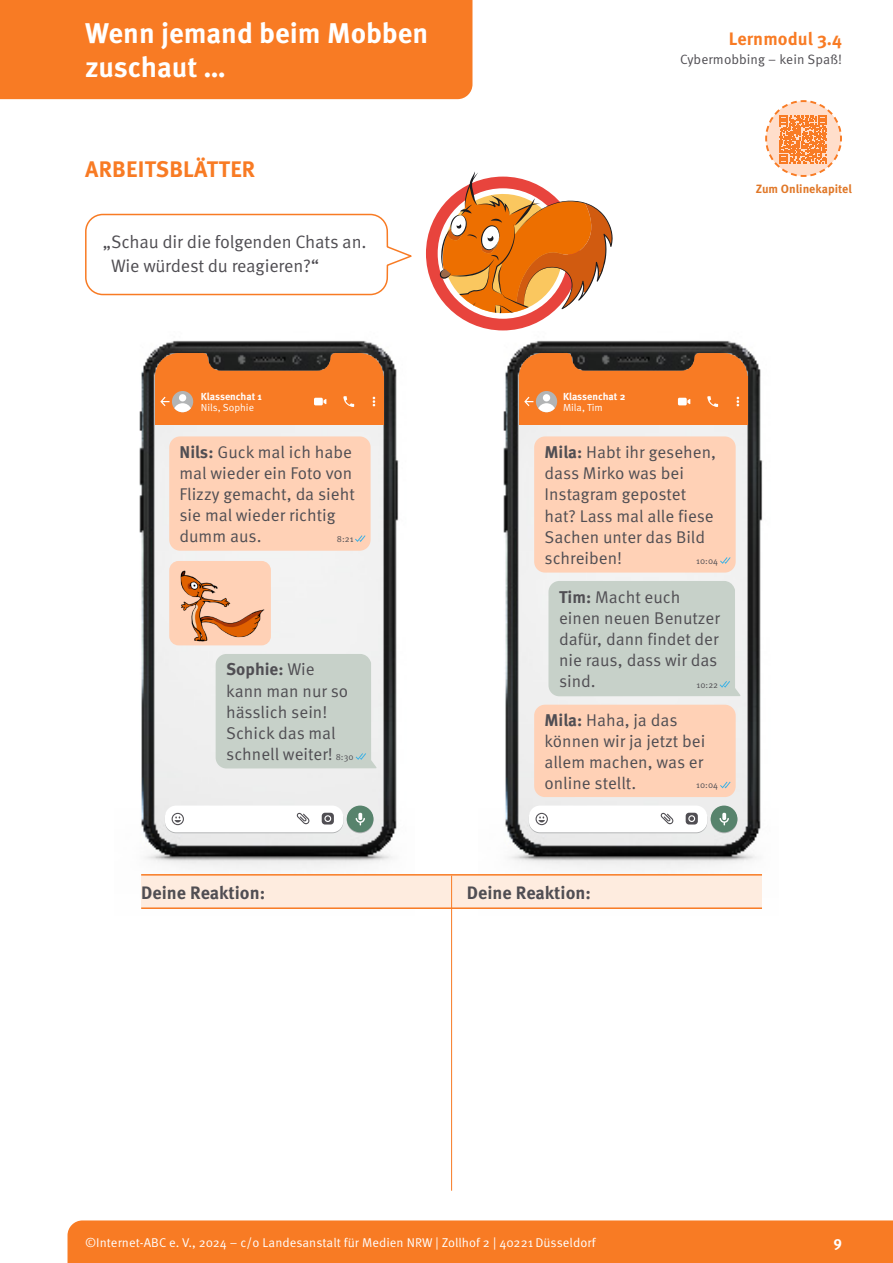
<style>
.page{position:relative;width:893px;height:1263px;background:#fff}
.page>*{position:absolute;margin:0;border:0;box-sizing:border-box;transform-origin:0 0}
.t1{font:700 28.5px/34.2px "Meta Pro";color:#fff}
.t2{font:700 22.5px "Meta Pro";letter-spacing:.01em;color:#f87b24}
.t3{font:18px/24px "Meta Pro Norm";letter-spacing:-.01em;color:#504e53}
.t4{font:700 18px "Meta Pro";color:#504e53}
.t5{font:700 18px "Meta Pro";letter-spacing:.005em;color:#f87b24}
.t6{font:16.95px/21.1px "Meta Pro Norm";color:#504e53}
.t7{font:700 16.95px "Meta Pro";color:#504e53}
.t8{font:700 15px "Meta Pro";color:#fff}
.t9{font:13.5px "Meta Pro Norm";letter-spacing:.005em;color:#504e53}
.t10{font:12.75px "Meta Pro Norm";letter-spacing:.005em;color:#fff}
.t11{font:700 12px "Meta Pro";color:#e07727}
.t12{font:700 10.2px "Meta Pro";color:#fff}
.t13{font:10.2px "Meta Pro Norm";color:#fff}
.t14{font:9px "Meta Pro Norm";color:#504e53}
.s1{font-family:"Meta Pro";font-weight:700}
.s2{font-family:"Meta Pro Norm";font-weight:400}
</style>
<div class="page">
<img style="left:503px;top:340px;width:260px;height:531px">
<img style="left:139px;top:340px;width:260px;height:531px">
<div style="left:141px;top:874px;width:621px;height:33px;background:#feecdf"></div>
<div style="left:0;top:0;width:472px;height:99px;background:#f87b24"></div>
<div style="left:68px;top:1220px;width:825px;height:43px;background:#f87b24"></div>
<div style="left:155px;top:376px;width:229px;height:49px;background:#f87b24"></div>
<svg style="left:165px;top:806px;width:178px;height:27px"></svg>
<svg style="left:347px;top:806px;width:26px;height:27px"></svg>
<div style="left:165px;top:805px;width:178px;height:27px;background:#fff;border-radius:11px"></div>
<div style="left:347px;top:805px;width:26px;height:27px;background:#57836c;border-radius:50%"></div>
<svg style="left:296px;top:812px;width:13px;height:12px"></svg>
<svg style="left:356px;top:813px;width:9px;height:12px"></svg>
<svg style="left:172px;top:813px;width:12px;height:12px"></svg>
<svg style="left:322px;top:813px;width:12px;height:11px"></svg>
<svg style="left:314px;top:396px;width:61px;height:11px"></svg>
<svg style="left:160px;top:397px;width:10px;height:9px"></svg>
<div style="left:172px;top:391px;width:21px;height:21px;background:#b2b4b5;border-radius:50%"></div>
<div style="left:179px;top:394px;width:7px;height:7px;background:#fff;border-radius:50%"></div>
<div style="left:174px;top:403px;width:17px;height:9px;background:#fff;border-radius:50%"></div>
<svg style="left:155px;top:352px;width:229px;height:24px;background:#955426"></svg>
<div style="left:169px;top:436px;width:202px;height:115px;background:#ffd1b6;border-radius:11px"></div>
<svg style="left:355px;top:535px;width:10px;height:7px"></svg>
<div style="left:216px;top:654px;width:161px;height:114px;background:#c7d1c9"></div>
<div style="left:519px;top:376px;width:228px;height:49px;background:#f87b24"></div>
<svg style="left:529px;top:806px;width:178px;height:27px"></svg>
<svg style="left:711px;top:806px;width:26px;height:27px"></svg>
<div style="left:529px;top:805px;width:178px;height:27px;background:#fff;border-radius:11px"></div>
<div style="left:711px;top:805px;width:26px;height:27px;background:#57836c;border-radius:50%"></div>
<svg style="left:660px;top:812px;width:13px;height:12px"></svg>
<svg style="left:719px;top:813px;width:10px;height:12px"></svg>
<svg style="left:535px;top:813px;width:13px;height:12px"></svg>
<svg style="left:686px;top:813px;width:12px;height:11px"></svg>
<svg style="left:678px;top:396px;width:61px;height:11px"></svg>
<svg style="left:524px;top:397px;width:9px;height:9px"></svg>
<div style="left:536px;top:391px;width:21px;height:21px;background:#b2b4b5;border-radius:50%"></div>
<div style="left:543px;top:394px;width:7px;height:7px;background:#fff;border-radius:50%"></div>
<div style="left:538px;top:403px;width:17px;height:9px;background:#fff;border-radius:50%"></div>
<svg style="left:519px;top:352px;width:228px;height:24px;background:#955426"></svg>
<div style="left:534px;top:436px;width:202px;height:137px;background:#ffd1b6;border-radius:11px"></div>
<svg style="left:720px;top:557px;width:11px;height:7px"></svg>
<div style="left:534px;top:705px;width:202px;height:92px;background:#ffd1b6;border-radius:11px"></div>
<svg style="left:720px;top:782px;width:11px;height:6px"></svg>
<div style="left:548px;top:581px;width:193px;height:115px;background:#c7d1c9"></div>
<div style="left:169px;top:561px;width:102px;height:84px;background:#ffd1b6;border-radius:9px"></div>
<img style="left:180px;top:561px;width:85px;height:81px">
<hr style="left:141px;top:907px;width:621px;height:2px;background:#f87b24">
<hr style="left:141px;top:874px;width:621px;height:1px;background:#f87b24">
<svg style="left:765px;top:100px;width:77px;height:77px"></svg>
<svg style="left:85px;top:213px;width:327px;height:83px"></svg>
<hr style="left:451px;top:875px;width:1px;height:316px;background:#f87b24">
<div style="left:426px;top:177px;width:154px;height:153px;background:#e8443d;border-radius:50%"></div>
<svg style="left:429px;top:172px;width:184px;height:146px"></svg>
<h1 class="t1" style="left:85px;top:14px;width:345px">Wenn jemand beim Mobben zuschaut …</h1>
<h2 class="t2" style="left:85px;top:151px;width:172px">ARBEITSBLÄTTER</h2>
<p class="t3" style="left:111px;top:228px;width:257px;text-indent:-8px">„Schau dir die folgenden Chats an.<br>Wie würdest du reagieren?“</p>
<p class="t12" style="left:201px;top:388px;width:63px">Klassenchat 1</p>
<p class="t13" style="left:201px;top:400px;width:55px">Nils, Sophie</p>
<p class="t6" style="left:180px;top:440px;width:177px"><span class="s1">Nils:</span> Guck mal ich habe mal wieder ein Foto von<br>Flizzy gemacht, da sieht sie mal wieder richtig dumm aus.</p>
<p class="t14" style="left:337px;top:532px;width:18px">8:21</p>
<p class="t7" style="left:226px;top:656px;width:90px">Sophie: <span class="s2">Wie</span></p>
<p class="t6" style="left:226px;top:679px;width:124px">kann man nur so hässlich sein!<br>Schick das mal schnell weiter!</p>
<p class="t14" style="left:336px;top:750px;width:19px">8:30</p>
<p class="t5" style="left:729px;top:24px;width:115px">Lernmodul 3.4</p>
<p class="t9" style="left:680px;top:49px;width:164px">Cybermobbing – kein Spaß!</p>
<p class="t11" style="left:756px;top:180px;width:98px">Zum Onlinekapitel</p>
<p class="t12" style="left:563px;top:388px;width:64px">Klassenchat 2</p>
<p class="t13" style="left:563px;top:400px;width:41px">Mila, Tim</p>
<p class="t6" style="left:544px;top:441px;width:173px"><span class="s1">Mila:</span> Habt ihr gesehen, dass Mirko was bei<br>Instagram gepostet hat? Lass mal alle fiese<br>Sachen unter das Bild schreiben!</p>
<p class="t14" style="left:696px;top:554px;width:23px">10:04</p>
<p class="t6" style="left:559px;top:585px;width:162px"><span class="s1">Tim:</span> Macht euch einen neuen Benutzer dafür, dann findet der nie raus, dass wir das sind.</p>
<p class="t14" style="left:697px;top:678px;width:23px">10:22</p>
<p class="t6" style="left:544px;top:708px;width:162px"><span class="s1">Mila:</span> Haha, ja das können wir ja jetzt bei allem machen, was er online stellt.</p>
<p class="t14" style="left:696px;top:778px;width:23px">10:04</p>
<p class="t4" style="left:141px;top:878px;width:126px">Deine Reaktion:</p>
<p class="t4" style="left:467px;top:878px;width:126px">Deine Reaktion:</p>
<p class="t10" style="left:85px;top:1232px;width:512px">©Internet-ABC e. V., 2024 – c/o Landesanstalt für Medien NRW | Zollhof 2 | 40221 Düsseldorf</p>
<p class="t8" style="left:833px;top:1230px;width:10px">9</p>
</div>
